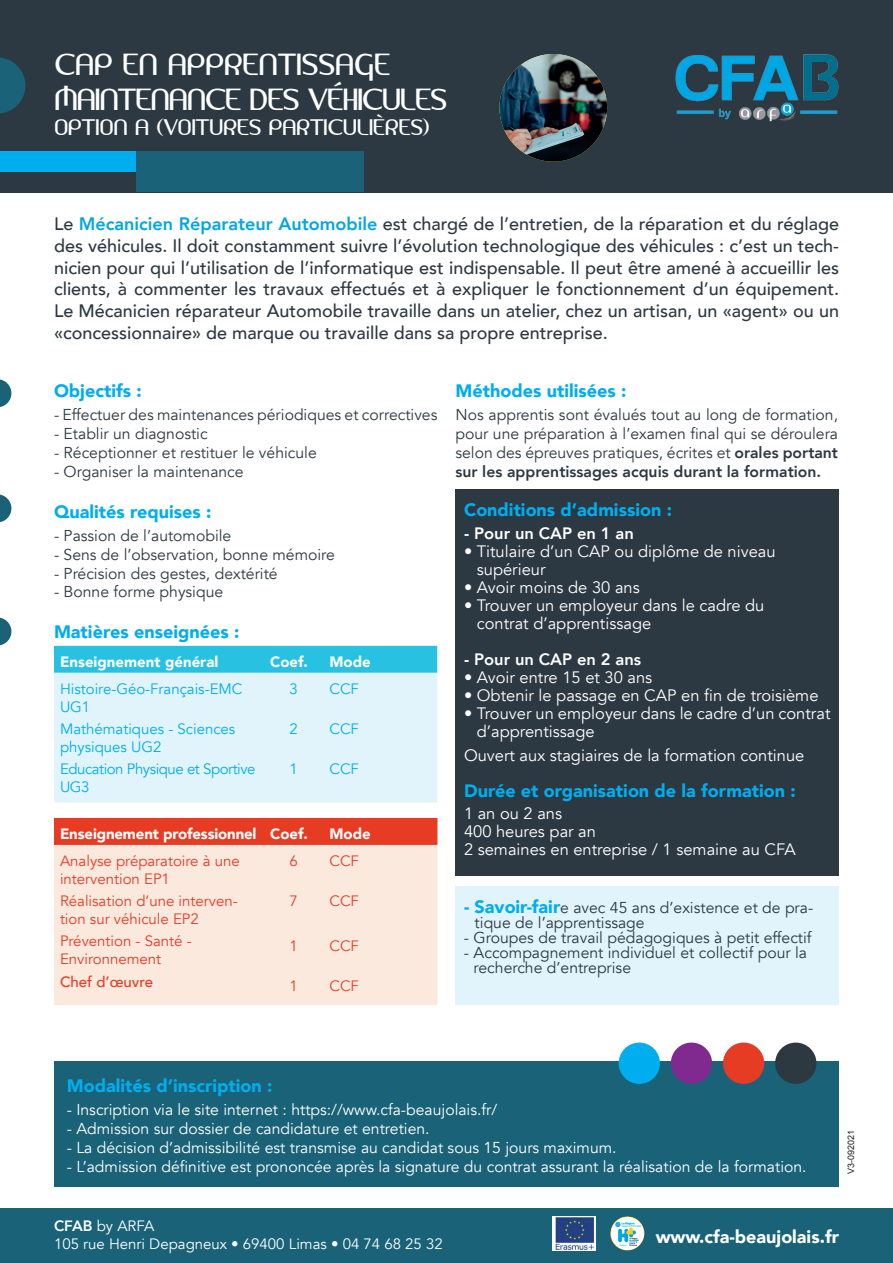
<style>
.page{position:relative;width:893px;height:1263px;background:#fff}
.page>*{position:absolute;margin:0;border:0;box-sizing:border-box;transform-origin:0 0}
.t1{font:28.5px/34.2px "Amerika Sans";color:#fff}
.t2{font:28.5px "Amerika Sans";letter-spacing:-.03em;color:#fff}
.t3{font:21px "Amerika Sans";color:#fff}
.t4{font:500 18px/21.6px "Avenir";color:#2c3942;text-align:justify}
.t5{font:900 18px "Avenir";color:#00aeef}
.t6{font:900 18px "Avenir";color:#fff}
.t7{font:16.5px/18px "Avenir";color:#fff}
.t8{font:800 16.5px "Avenir";color:#fff}
.t9{font:15.75px/18.9px "Avenir";color:#2c3942}
.t10{font:15.75px "Avenir";color:#fff}
.t11{font:15px/18px "Avenir";color:#e73c24}
.t12{font:15px/18px "Avenir";color:#00aeef}
.t13{font:900 15px "Avenir";color:#fff}
.t14{font:15px/18px "Avenir";color:#fff}
.t15{font:15px/18px "Avenir";letter-spacing:-.03em;color:#00aeef}
.t16{font:500 15px "Avenir";color:#e73c24}
.t17{font:9px "Arial";color:#231f20}
.s1{font-weight:800;color:#00a6e5}
.s2{font-weight:800}
.s3{font-weight:900;font-size:18px;color:#00aeef}
</style>
<div class="page">
<svg style="left:0;top:379px;width:11px;height:28px"></svg>
<svg style="left:0;top:494px;width:11px;height:28px"></svg>
<svg style="left:0;top:617px;width:11px;height:28px"></svg>
<div style="left:0;top:0;width:893px;height:193px;background:#2c3942"></div>
<svg style="left:0;top:57px;width:25px;height:57px"></svg>
<div style="left:54px;top:646px;width:383px;height:27px;background:#29c1e2"></div>
<div style="left:54px;top:673px;width:383px;height:129px;background:#e1f4fc"></div>
<div style="left:54px;top:818px;width:383px;height:27px;background:#e73c24"></div>
<div style="left:54px;top:845px;width:383px;height:160px;background:#fce9de"></div>
<img style="left:676px;top:54px;width:163px;height:67px">
<div style="left:0;top:151px;width:139px;height:21px;background:#00aeef"></div>
<div style="left:137px;top:151px;width:227px;height:41px;background:#196277"></div>
<div style="left:455px;top:490px;width:384px;height:386px;background:#2c3942"></div>
<div style="left:0;top:1209px;width:893px;height:54px;background:#196277"></div>
<img style="left:610px;top:1216px;width:34px;height:34px;border-radius:17px">
<img style="left:553px;top:1216px;width:43px;height:34px">
<div style="left:455px;top:887px;width:384px;height:118px;background:#e1f4fc"></div>
<div style="left:54px;top:1061px;width:785px;height:125px;background:#196277"></div>
<div style="left:619px;top:1042px;width:41px;height:42px;background:#00aeef;border-radius:50%"></div>
<div style="left:671px;top:1042px;width:41px;height:42px;background:#80298f;border-radius:50%"></div>
<div style="left:723px;top:1042px;width:41px;height:42px;background:#e73c24;border-radius:50%"></div>
<div style="left:775px;top:1042px;width:41px;height:42px;background:#2c3941;border-radius:50%"></div>
<img style="left:499px;top:54px;width:108px;height:108px;border-radius:54px">
<h1 class="t1" style="left:54px;top:48px;width:338px">CAP EN APPRENTISSAGE<br>MAINTENANCE</h1>
<h1 class="t2" style="left:249px;top:81px;width:182px">DES VÉHICULES</h1>
<h2 class="t3" style="left:54px;top:114px;width:27px">OPTION</h2>
<h2 class="t3" style="left:135px;top:114px;width:102px">A (VOITURES</h2>
<h2 class="t3" style="left:268px;top:114px;width:14px">PARTIC</h2>
<h2 class="t3" style="left:343px;top:114px;width:88px">ULIÈRES)</h2>
<p class="t4" style="left:54px;top:212px;width:786px">Le <span class="s1">Mécanicien Réparateur Automobile</span> est chargé de l’entretien, de la réparation et du réglage des véhicules. Il doit constamment suivre l’évolution technologique des véhicules : c’est un tech&shy;nicien pour qui l’utilisation de l’informatique est indispensable. Il peut être amené à accueillir les clients, à commenter les travaux effectués et à expliquer le fonctionnement d’un équipement.<br>Le Mécanicien réparateur Automobile travaille dans un atelier, chez un artisan, un «agent» ou un «concessionnaire» de marque ou travaille dans sa propre entreprise.</p>
<p class="t5" style="left:54px;top:376px;width:89px">Objectifs :</p>
<p class="t9" style="left:54px;top:406px;width:385px">- Effectuer des maintenances périodiques et correctives</p>
<p class="t9" style="left:54px;top:425px;width:155px">- Etablir un diagnostic</p>
<p class="t9" style="left:54px;top:444px;width:264px">- Réceptionner et restituer le véhicule</p>
<p class="t9" style="left:54px;top:462px;width:191px">- Organiser la maintenance</p>
<p class="t5" style="left:54px;top:496px;width:159px">Qualités requises :</p>
<p class="t9" style="left:54px;top:526px;width:179px">- Passion de l’automobile</p>
<p class="t9" style="left:54px;top:545px;width:282px">- Sens de l’observation, bonne mémoire</p>
<p class="t9" style="left:54px;top:564px;width:225px">- Précision des gestes, dextérité</p>
<p class="t9" style="left:54px;top:583px;width:171px">- Bonne forme physique</p>
<p class="t5" style="left:54px;top:616px;width:187px">Matières enseignées :</p>
<p class="t13" style="left:60px;top:649px;width:160px">Enseignement général</p>
<p class="t13" style="left:270px;top:649px;width:40px">Coef.</p>
<p class="t13" style="left:329px;top:649px;width:43px">Mode</p>
<p class="t12" style="left:60px;top:680px;width:184px">Histoire-Géo-Français-EMC<br>UG1</p>
<p class="t12" style="left:60px;top:720px;width:177px">Mathématiques - Sciences physiques UG2</p>
<p class="t15" style="left:60px;top:760px;width:197px">Education Physique et Sportive<br>UG3</p>
<p class="t5" style="left:455px;top:375px;width:172px">Méthodes utilisées :</p>
<p class="t9" style="left:455px;top:406px;width:384px;text-align:justify">Nos apprentis sont évalués tout au long de formation, pour une préparation à l’examen final qui se déroulera selon des épreuves pratiques, écrites et <span class="s2">orales portant sur les apprentissages acquis durant la formation.</span></p>
<p class="t5" style="left:464px;top:494px;width:209px">Conditions d’admission :</p>
<p class="t8" style="left:464px;top:520px;width:171px">- Pour un CAP en 1 an</p>
<p class="t7" style="left:477px;top:542px;width:300px;text-indent:-13px">• Titulaire d’un CAP ou diplôme de niveau supérieur</p>
<p class="t7" style="left:464px;top:578px;width:177px">• Avoir moins de 30 ans</p>
<p class="t7" style="left:477px;top:596px;width:289px;text-indent:-13px">• Trouver un employeur dans le cadre du contrat d’apprentissage</p>
<p class="t8" style="left:464px;top:646px;width:179px">- Pour un CAP en 2 ans</p>
<p class="t7" style="left:464px;top:668px;width:190px">• Avoir entre 15 et 30 ans</p>
<p class="t7" style="left:464px;top:686px;width:356px">• Obtenir le passage en CAP en fin de troisième</p>
<p class="t7" style="left:477px;top:704px;width:355px;text-indent:-13px">• Trouver un employeur dans le cadre d’un contrat d’apprentissage</p>
<p class="t7" style="left:464px;top:746px;width:342px">Ouvert aux stagiaires de la formation continue</p>
<p class="t5" style="left:464px;top:775px;width:333px">Durée et organisation de la formation :</p>
<p class="t7" style="left:464px;top:805px;width:333px">1 an ou 2 ans<br>400 heures par an<br>2 semaines en entreprise / 1 semaine au CFA</p>
<p class="t12" style="left:329px;top:680px;width:31px">CCF</p>
<p class="t12" style="left:329px;top:720px;width:31px">CCF</p>
<p class="t12" style="left:329px;top:760px;width:31px">CCF</p>
<p class="t12" style="left:290px;top:680px;width:10px">3</p>
<p class="t12" style="left:290px;top:720px;width:10px">2</p>
<p class="t12" style="left:290px;top:760px;width:10px">1</p>
<p class="t13" style="left:60px;top:821px;width:250px">Enseignement professionnel Coef.</p>
<p class="t13" style="left:329px;top:821px;width:43px">Mode</p>
<p class="t11" style="left:60px;top:852px;width:181px">Analyse préparatoire à une intervention EP1</p>
<p class="t11" style="left:60px;top:892px;width:179px">Réalisation d’une interven&shy;tion sur véhicule EP2</p>
<p class="t11" style="left:60px;top:932px;width:133px">Prévention - Santé -<br>Environnement</p>
<p class="t16" style="left:60px;top:968px;width:95px">Chef d’œuvre</p>
<p class="t11" style="left:329px;top:852px;width:31px">CCF</p>
<p class="t11" style="left:329px;top:892px;width:31px">CCF</p>
<p class="t11" style="left:329px;top:937px;width:31px">CCF</p>
<p class="t11" style="left:329px;top:977px;width:31px">CCF</p>
<p class="t11" style="left:290px;top:852px;width:10px">6</p>
<p class="t11" style="left:290px;top:892px;width:10px">7</p>
<p class="t11" style="left:290px;top:937px;width:10px">1</p>
<p class="t11" style="left:290px;top:977px;width:10px">1</p>
<p class="t9" style="left:475px;top:900px;width:340px;line-height:15px;text-indent:-11px"><span class="s3">- Savoir-fair</span>e avec 45 ans d’existence et de pra&shy;tique de l’apprentissage</p>
<p class="t9" style="left:464px;top:928px;width:349px">- Groupes de travail pédagogiques à petit effectif</p>
<p class="t9" style="left:474px;top:945px;width:335px;line-height:15px;text-indent:-10px">- Accompagnement individuel et collectif pour la recherche d’entreprise</p>
<p class="t5" style="left:67px;top:1070px;width:207px">Modalités d’inscription :</p>
<p class="t10" style="left:67px;top:1100px;width:432px">- Inscription via le site internet : https://www.cfa-beaujolais.fr/</p>
<p class="t10" style="left:67px;top:1119px;width:364px">- Admission sur dossier de candidature et entretien.</p>
<p class="t10" style="left:67px;top:1138px;width:551px">- La décision d’admissibilité est transmise au candidat sous 15 jours maximum.</p>
<p class="t10" style="left:67px;top:1157px;width:741px">- L’admission définitive est prononcée après la signature du contrat assurant la réalisation de la formation.</p>
<p class="t17" style="left:845px;top:1174px;width:46px;rotate:-90deg">V3-092021</p>
<p class="t14" style="left:54px;top:1217px;width:390px"><span class="s2">CFAB</span> by ARFA<br>105 rue Henri Depagneux • 69400 Limas • 04 74 68 25 32</p>
<p class="t6" style="left:656px;top:1221px;width:185px">www.cfa-beaujolais.fr</p>
</div>
